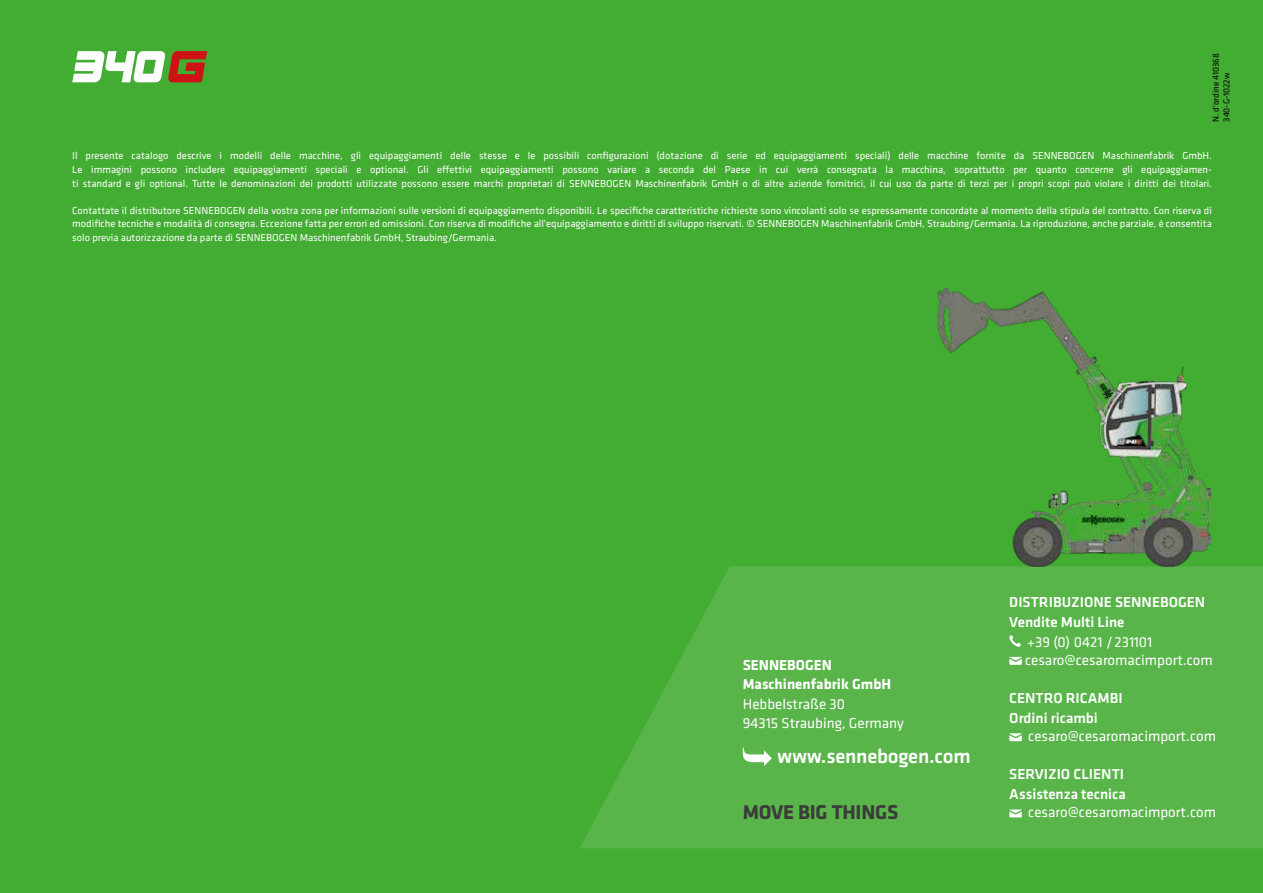
<style>
.page{position:relative;width:1263px;height:893px;background:#43ac32}
.page>*{position:absolute;margin:0;border:0;box-sizing:border-box;transform-origin:0 0}
.t1{font:500 20.7px "Klavika Basic";letter-spacing:-.01em;color:#fff}
.t2{font:700 20.7px "Klavika Basic";letter-spacing:-.01em;color:#3b3b3a}
.t3{font:15px/19.5px "Klavika Basic";color:#fff}
.t4{font:500 15px/20.2px "Klavika Basic";color:#fff}
.t5{font:700 15px/19.5px "Klavika Basic";color:#fff}
.t6{font:10.5px/13.5px "Klavika Basic";color:#fff;text-align:justify}
.t7{font:9px/10.8px "Klavika Basic";color:#000}
</style>
<div class="page">
<svg style="left:580px;top:566px;width:683px;height:282px;background:#56b447"></svg>
<img style="left:938px;top:289px;width:273px;height:277px">
<svg style="left:72px;top:51px;width:135px;height:31px"></svg>
<svg style="left:743px;top:748px;width:29px;height:18px"></svg>
<svg style="left:1009px;top:809px;width:13px;height:8px"></svg>
<svg style="left:1009px;top:733px;width:13px;height:8px"></svg>
<svg style="left:1009px;top:635px;width:12px;height:12px"></svg>
<svg style="left:1009px;top:657px;width:13px;height:8px"></svg>
<p class="t7" style="left:1210px;top:122px;width:70px;rotate:-90deg">N. d'ordine 410368<br>340-G-1022w</p>
<p class="t6" style="left:72px;top:149px;width:1141px">Il presente catalogo descrive i modelli delle macchine, gli equipaggiamenti delle stesse e le possibili configurazioni (dotazione di serie ed equipaggiamenti speciali) delle macchine fornite da SENNEBOGEN Maschinenfabrik GmbH.<br>Le immagini possono includere equipaggiamenti speciali e optional. Gli effettivi equipaggiamenti possono variare a seconda del Paese in cui verrà consegnata la macchina, soprattutto per quanto concerne gli equipaggiamen&shy;ti standard e gli optional. Tutte le denominazioni dei prodotti utilizzate possono essere marchi proprietari di SENNEBOGEN Maschinenfabrik GmbH o di altre aziende fornitrici, il cui uso da parte di terzi per i propri scopi può violare i diritti dei titolari.</p>
<p class="t6" style="left:72px;top:203px;width:1141px">Contattate il distributore SENNEBOGEN della vostra zona per informazioni sulle versioni di equipaggiamento disponibili. Le specifiche caratteristiche richieste sono vincolanti solo se espressamente concordate al momento della stipula del contratto. Con riserva di modifiche tecniche e modalità di consegna. Eccezione fatta per errori ed omissioni. Con riserva di modifiche all'equipaggiamento e diritti di sviluppo riservati. © SENNEBOGEN Maschinenfabrik GmbH, Straubing/Germania. La riproduzione, anche parziale, è consentita solo previa autorizzazione da parte di SENNEBOGEN Maschinenfabrik GmbH, Straubing/Germania.</p>
<h2 class="t5" style="left:743px;top:654px;width:150px">SENNEBOGEN<br>Maschinenfabrik GmbH</h2>
<h2 class="t3" style="left:743px;top:694px;width:163px">Hebbelstraße 30<br>94315 Straubing, Germany</h2>
<h1 class="t1" style="left:777px;top:742px;width:195px">www.sennebogen.com</h1>
<h1 class="t2" style="left:743px;top:797px;width:157px">MOVE BIG THINGS</h1>
<h2 class="t4" style="left:1009px;top:592px;width:198px">DISTRIBUZIONE SENNEBOGEN<br>Vendite Multi Line</h2>
<h2 class="t3" style="left:1025px;top:632px;width:189px;line-height:18px">+39 (0) 0421 / 231101 cesaro@cesaromacimport.com</h2>
<h2 class="t4" style="left:1009px;top:687px;width:115px">CENTRO RICAMBI<br>Ordini ricambi</h2>
<h2 class="t3" style="left:1028px;top:726px;width:189px">cesaro@cesaromacimport.com</h2>
<h2 class="t4" style="left:1009px;top:764px;width:118px">SERVIZIO CLIENTI<br>Assistenza tecnica</h2>
<h2 class="t3" style="left:1028px;top:802px;width:189px">cesaro@cesaromacimport.com</h2>
</div>
